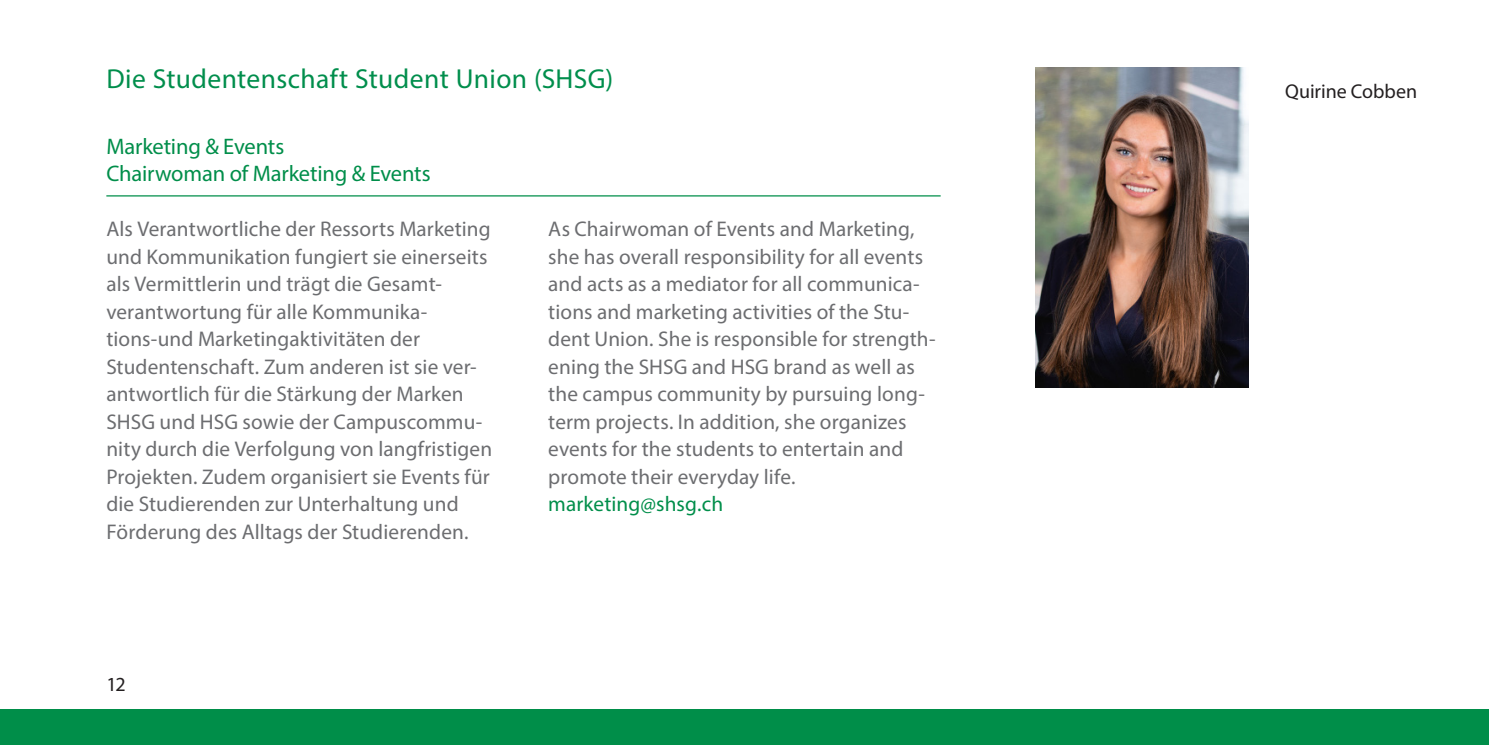
<style>
.page{position:relative;width:1489px;height:745px;background:#fff}
.page>*{position:absolute;margin:0;border:0;box-sizing:border-box;transform-origin:0 0}
.Überschrift_Ebene_1{font:27.5px "Myriad Pro";letter-spacing:.015em;color:#008e4c}
.Überschrift_Ebene_2{font:22.5px/27.5px "Myriad Pro";letter-spacing:-.01em;color:#008e4a}
.Copytext{font:21.25px/27.5px "Myriad Pro";letter-spacing:.005em;color:#6c6d70}
.Copytext_E{font:21.25px/27.5px "Myriad Pro";letter-spacing:.005em;color:#6c6d70}
.Copytext_E-2{font:21.25px "Myriad Pro";letter-spacing:.005em;color:#008e4a}
.name{font:20px "Myriad Pro";color:#231f20}
</style>
<div class="page">
<div style="left:0;top:709px;width:1488px;height:35px;background:#008e49"></div>
<hr style="left:106px;top:195px;width:834px;height:1px;background:#008e4a">
<img style="left:1035px;top:67px;width:213px;height:320px">
<p class="Überschrift_Ebene_1" style="left:106px;top:62px;width:508px">Die Studentenschaft Student Union (SHSG)</p>
<p class="Überschrift_Ebene_2" style="left:106px;top:132px;width:326px">Marketing &amp; Events<br>Chairwoman of Marketing &amp; Events</p>
<p class="Copytext" style="left:106px;top:215px;width:387px">Als Verantwortliche der Ressorts Marketing und Kommunikation fungiert sie einerseits als Vermittlerin und trägt die Gesamt&shy;verantwortung für alle Kommunika&shy;tions-und Marketingaktivitäten der Studentenschaft. Zum anderen ist sie ver&shy;antwortlich für die Stärkung der Marken SHSG und HSG sowie der Campuscommu&shy;nity durch die Verfolgung von langfristigen Projekten. Zudem organisiert sie Events für die Studierenden zur Unterhaltung und Förderung des Alltags der Studierenden.</p>
<p class="Copytext_E" style="left:548px;top:215px;width:389px">As Chairwoman of Events and Marketing, she has overall responsibility for all events and acts as a mediator for all communica&shy;tions and marketing activities of the Stu&shy;dent Union. She is responsible for strength&shy;ening the SHSG and HSG brand as well as the campus community by pursuing long&shy;term projects. In addition, she organizes events for the students to entertain and promote their everyday life.</p>
<p class="Copytext_E-2" style="left:548px;top:491px;width:176px">marketing@shsg.ch</p>
<p class="name" style="left:106px;top:671px;width:21px">12</p>
<p class="name" style="left:1285px;top:79px;width:133px">Quirine Cobben</p>
</div>
